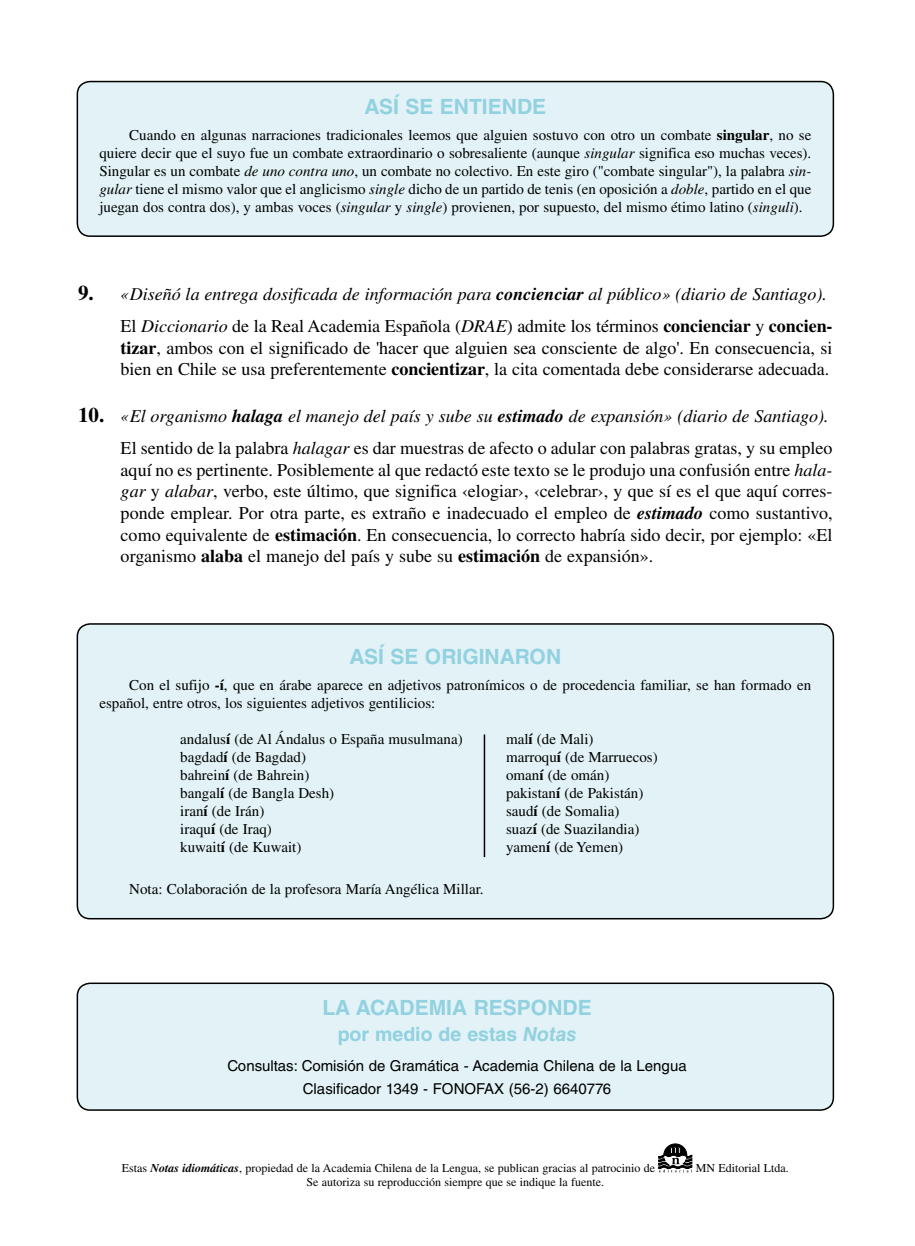
<style>
.page{position:relative;width:915px;height:1246px;background:#fff}
.page>*{position:absolute;margin:0;border:0;box-sizing:border-box;transform-origin:0 0}
.Hel14color{font:700 21px "Helvetica LT Std";color:#91d1e0}
.Hel14color-2{font:700 19.5px "Helvetica LT Std";color:#91d1e0}
.Respuesta{font:18px/21.6px "Times LT Std";letter-spacing:-.005em;color:#000;text-align:justify}
.Pregunta{font:italic 18px "Times LT Std";color:#000}
.En_cuadro{font:15px/18px "Times LT Std";color:#000;text-align:justify}
.Times9{font:15px "Helvetica LT Std";color:#000}
.t1{font:12px "Times LT Std";color:#000}
.s1{font-weight:700}
.s2{font-style:italic}
.s3{font-weight:700;font-style:normal;font-size:21px}
.s4{font-weight:700;font-style:italic}
</style>
<div class="page">
<div style="left:77px;top:82px;width:756px;height:154px;background:#e2f2f6;border-radius:13px"></div>
<div style="left:77px;top:81px;width:756px;height:156px;border:2px solid #000;border-radius:13px"></div>
<div style="left:77px;top:983px;width:756px;height:127px;background:#e2f2f6;border-radius:13px"></div>
<div style="left:77px;top:982px;width:756px;height:129px;border:2px solid #000;border-radius:13px"></div>
<div style="left:77px;top:624px;width:756px;height:295px;background:#e2f2f6;border-radius:13px"></div>
<div style="left:77px;top:623px;width:756px;height:296px;border:2px solid #000;border-radius:13px"></div>
<hr style="left:483px;top:734px;width:2px;height:123px;background:#000">
<svg style="left:658px;top:1144px;width:33px;height:28px"></svg>
<p class="Hel14color" style="left:364px;top:93px;width:183px">ASÍ SE ENTIENDE</p>
<p class="En_cuadro" style="left:99px;top:126px;width:713px;text-indent:30px">Cuando en algunas narraciones tradicionales leemos que alguien sostuvo con otro un combate <span class="s1">singular</span>, no se quiere decir que el suyo fue un combate extraordinario o sobresaliente (aunque <span class="s2">singular</span> significa eso muchas veces).<br>Singular es un combate <span class="s2">de uno contra uno</span>, un combate no colectivo. En este giro ("combate singular"), la palabra <span class="s2">sin&shy;gular</span> tiene el mismo valor que el anglicismo <span class="s2">single</span> dicho de un partido de tenis (en oposición a <span class="s2">doble</span>, partido en el que juegan dos contra dos), y ambas voces (<span class="s2">singular</span> y <span class="s2">single</span>) provienen, por supuesto, del mismo étimo latino (<span class="s2">singuli</span>).</p>
<p class="Pregunta" style="left:78px;top:284px;width:750px"><span class="s3">9.</span> «Diseñó la entrega dosificada de información para <span class="s1">concienciar</span> al público» (diario de Santiago).</p>
<p class="Respuesta" style="left:121px;top:315px;width:713px">El <span class="s2">Diccionario</span> de la Real Academia Española (<span class="s2">DRAE</span>) admite los términos <span class="s1">concienciar</span> y <span class="s1">concien&shy;tizar</span>, ambos con el significado de 'hacer que alguien sea consciente de algo'. En consecuencia, si bien en Chile se usa preferentemente <span class="s1">concientizar</span>, la cita comentada debe considerarse adecuada.</p>
<p class="Pregunta" style="left:78px;top:406px;width:752px"><span class="s3">10.</span> «El organismo <span class="s1">halaga</span> el manejo del país y sube su <span class="s1">estimado</span> de expansión» (diario de Santiago).</p>
<p class="Respuesta" style="left:121px;top:437px;width:713px">El sentido de la palabra <span class="s2">halagar</span> es dar muestras de afecto o adular con palabras gratas, y su empleo aquí no es pertinente. Posiblemente al que redactó este texto se le produjo una confusión entre <span class="s2">hala&shy;gar</span> y <span class="s2">alabar</span>, verbo, este último, que significa ‹elogiar›, ‹celebrar›, y que sí es el que aquí corres&shy;ponde emplear. Por otra parte, es extraño e inadecuado el empleo de <span class="s4">estimado</span> como sustantivo, como equivalente de <span class="s1">estimación</span>. En consecuencia, lo correcto habría sido decir, por ejemplo: «El organismo <span class="s1">alaba</span> el manejo del país y sube su <span class="s1">estimación</span> de expansión».</p>
<p class="Hel14color" style="left:349px;top:644px;width:213px">ASÍ SE ORIGINARON</p>
<p class="En_cuadro" style="left:99px;top:676px;width:713px;text-indent:30px">Con el sufijo <span class="s1">-í</span>, que en árabe aparece en adjetivos patronímicos o de procedencia familiar, se han formado en español, entre otros, los siguientes adjetivos gentilicios:</p>
<p class="En_cuadro" style="left:180px;top:730px;width:284px">andalus<span class="s1">í</span> (de Al Ándalus o España musulmana)</p>
<p class="En_cuadro" style="left:506px;top:730px;width:89px">mal<span class="s1">í</span> (de Mali)</p>
<p class="En_cuadro" style="left:180px;top:748px;width:127px">bagdad<span class="s1">í</span> (de Bagdad)</p>
<p class="En_cuadro" style="left:506px;top:748px;width:153px">marroqu<span class="s1">í</span> (de Marruecos)</p>
<p class="En_cuadro" style="left:180px;top:766px;width:131px">bahrein<span class="s1">í</span> (de Bahrein)</p>
<p class="En_cuadro" style="left:506px;top:766px;width:105px">oman<span class="s1">í</span> (de omán)</p>
<p class="En_cuadro" style="left:180px;top:784px;width:155px">bangal<span class="s1">í</span> (de Bangla Desh)</p>
<p class="En_cuadro" style="left:506px;top:784px;width:139px">pakistan<span class="s1">í</span> (de Pakistán)</p>
<p class="En_cuadro" style="left:180px;top:802px;width:86px">iran<span class="s1">í</span> (de Irán)</p>
<p class="En_cuadro" style="left:506px;top:802px;width:115px">saud<span class="s1">í</span> (de Somalia)</p>
<p class="En_cuadro" style="left:180px;top:820px;width:93px">iraqu<span class="s1">í</span> (de Iraq)</p>
<p class="En_cuadro" style="left:506px;top:820px;width:135px">suaz<span class="s1">í</span> (de Suazilandia)</p>
<p class="En_cuadro" style="left:180px;top:838px;width:123px">kuwait<span class="s1">í</span> (de Kuwait)</p>
<p class="En_cuadro" style="left:506px;top:838px;width:119px">yamen<span class="s1">í</span> (de Yemen)</p>
<p class="En_cuadro" style="left:129px;top:880px;width:356px">Nota: Colaboración de la profesora María Angélica Millar.</p>
<p class="Hel14color" style="left:322px;top:995px;width:271px">LA ACADEMIA RESPONDE</p>
<p class="Hel14color-2" style="left:337px;top:1022px;width:240px">por medio de estas <span class="s2">Notas</span></p>
<p class="Times9" style="left:227px;top:1057px;width:460px">Consultas: Comisión de Gramática - Academia Chilena de la Lengua</p>
<p class="Times9" style="left:303px;top:1079px;width:310px">Clasificador 1349 - FONOFAX (56-2) 6640776</p>
<p class="t1" style="left:122px;top:1161px;width:534px">Estas <span class="s4">Notas idiomáticas</span>, propiedad de la Academia Chilena de la Lengua, se publican gracias al patrocinio de</p>
<p class="t1" style="left:695px;top:1161px;width:94px">MN Editorial Ltda.</p>
<p class="t1" style="left:306px;top:1176px;width:299px">Se autoriza su reproducción siempre que se indique la fuente.</p>
</div>
